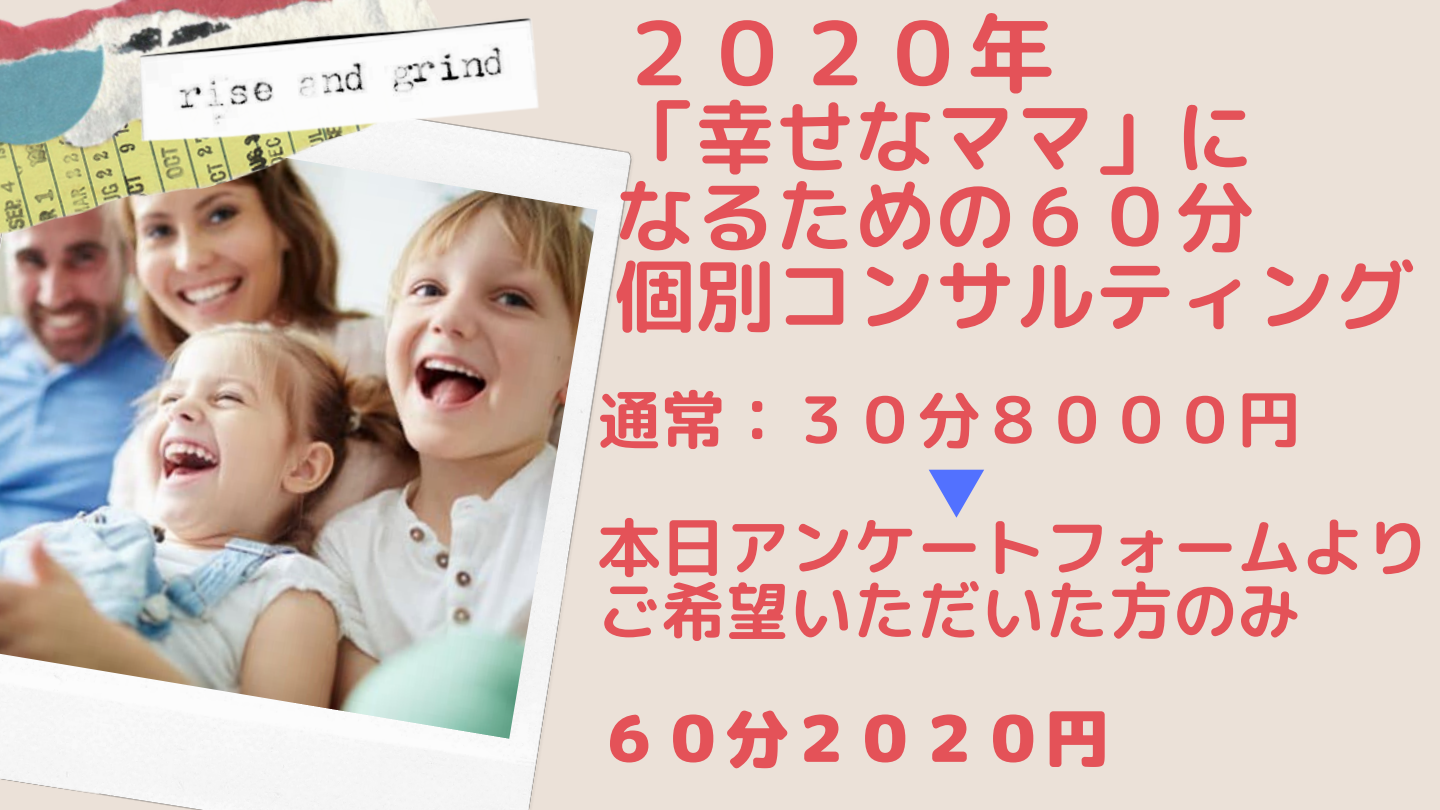
<style>
.page{position:relative;width:1440px;height:810px;background:#ebe1d8}
.page>*{position:absolute;margin:0;border:0;box-sizing:border-box;transform-origin:0 0}
.t1{font:88px "rounded mplus 1 p bold";color:#e45258}
.t2{font:80px/79.5px "rounded mplus 1 p bold";color:#e45258}
.t3{font:64px/127.5px "rounded mplus 1 p bold";color:#e45258}
.t4{font:64px "rounded mplus 1 p black";color:#e45258}
</style>
<div class="page">
<img style="left:0;top:147px;width:632px;height:663px">
<img style="left:0;top:138px;width:598px;height:601px">
<img style="left:0;top:0;width:466px;height:243px">
<img style="left:132px;top:15px;width:410px;height:132px">
<svg style="left:929px;top:470px;width:55px;height:48px"></svg>
<h1 class="t1" style="left:615px;top:-9px;width:441px">２０２０年</h1>
<p class="t2" style="left:615px;top:96px;width:801px">「幸せなママ」に<br>なるための６０分<br>個別コンサルティング</p>
<p class="t3" style="left:597px;top:355px;width:833px">通常：３０分８０００円<br>本日アンケートフォームより</p>
<p class="t3" style="left:597px;top:546px;width:705px">ご希望いただいた方のみ</p>
<p class="t4" style="left:597px;top:693px;width:513px">６０分２０２０円</p>
</div>
